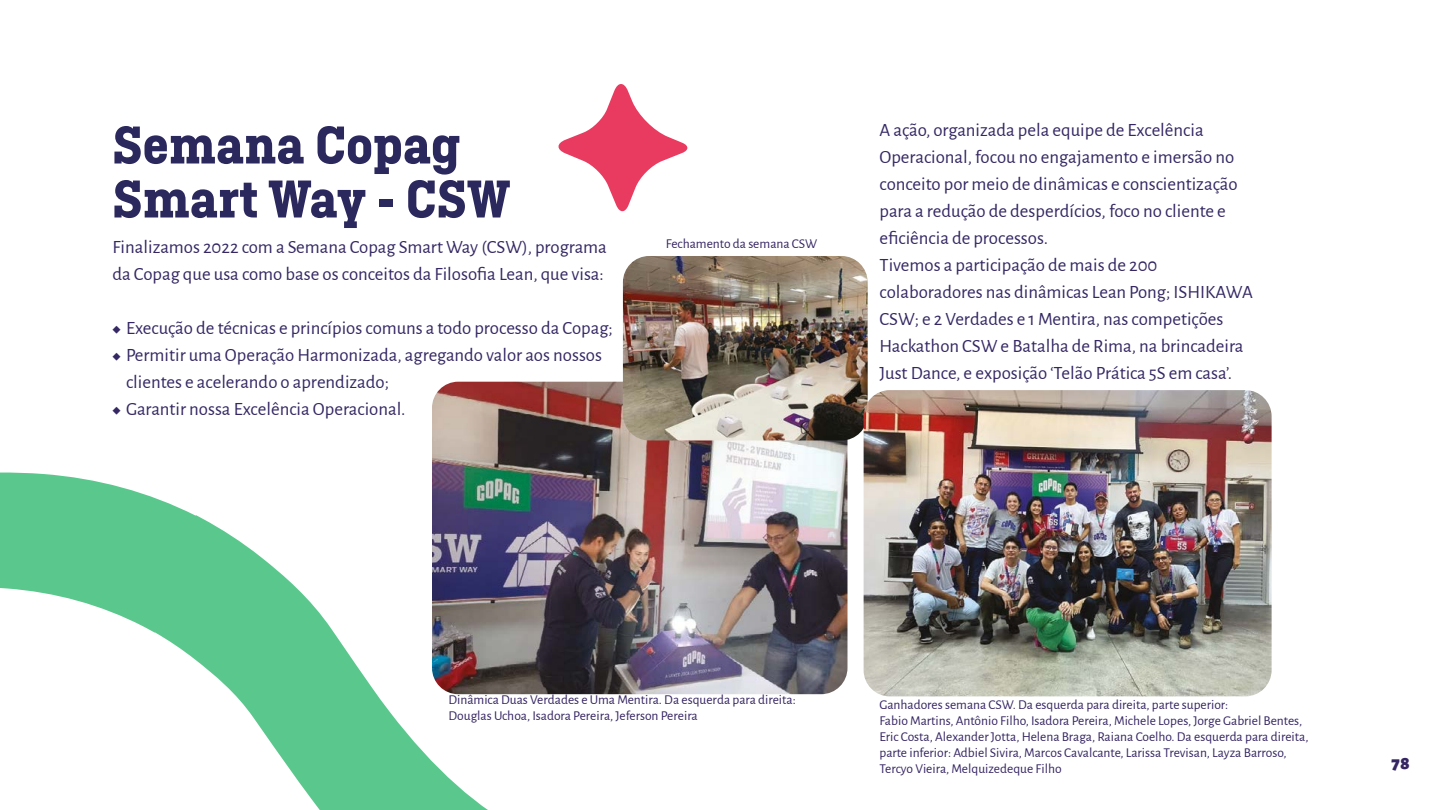
<style>
.page{position:relative;width:1440px;height:810px;background:#fff}
.page>*{position:absolute;margin:0;border:0;box-sizing:border-box;transform-origin:0 0}
.t1{font:700 56.25px/54px "Ciutadella Slab";color:#2b285d}
.t2{font:18.75px/27px "Alegreya Sans";color:#342763}
.t3{font:900 18.75px "Alegreya Sans";color:#352562}
.t4{font:13.5px/16.2px "Alegreya Sans";color:#342462}
</style>
<div class="page">
<img style="left:990px;top:390px;width:282px;height:306px">
<img style="left:0;top:256px;width:990px;height:554px">
<svg style="left:558px;top:84px;width:130px;height:128px"></svg>
<h1 class="t1" style="left:112px;top:118px;width:400px">Semana Copag<br>Smart Way - CSW</h1>
<p class="t2" style="left:112px;top:233px;width:496px">Finalizamos 2022 com a Semana Copag Smart Way (CSW), programa da Copag que usa como base os conceitos da Filosofia Lean, que visa:</p>
<p class="t2" style="left:112px;top:314px;width:502px">◆ Execução de técnicas e princípios comuns a todo processo da Copag;</p>
<p class="t2" style="left:126px;top:341px;width:478px;text-indent:-14px">◆ Permitir uma Operação Harmonizada, agregando valor aos nossos clientes e acelerando o aprendizado;</p>
<p class="t2" style="left:112px;top:395px;width:295px">◆ Garantir nossa Excelência Operacional.</p>
<p class="t4" style="left:666px;top:235px;width:153px">Fechamento da semana CSW</p>
<p class="t2" style="left:880px;top:116px;width:375px">A ação, organizada pela equipe de Excelência Operacional, focou no engajamento e imersão no conceito por meio de dinâmicas e conscientização para a redução de desperdícios, foco no cliente e eficiência de processos.<br>Tivemos a participação de mais de 200 colaboradores nas dinâmicas Lean Pong; ISHIKAWA CSW; e 2 Verdades e 1 Mentira, nas competições Hackathon CSW e Batalha de Rima, na brincadeira Just Dance, e exposição ‘Telão Prática 5S em casa’.</p>
<p class="t4" style="left:448px;top:691px;width:349px">Dinâmica Duas Verdades e Uma Mentira. Da esquerda para direita:<br>Douglas Uchoa, Isadora Pereira, Jeferson Pereira</p>
<p class="t4" style="left:880px;top:695px;width:431px">Ganhadores semana CSW. Da esquerda para direita, parte superior:<br>Fabio Martins, Antônio Filho, Isadora Pereira, Michele Lopes, Jorge Gabriel Bentes, Eric Costa, Alexander Jotta, Helena Braga, Raiana Coelho. Da esquerda para direita, parte inferior: Adbiel Sivira, Marcos Cavalcante, Larissa Trevisan, Layza Barroso, Tercyo Vieira, Melquizedeque Filho</p>
<p class="t3" style="left:1392px;top:748px;width:20px">78</p>
</div>
